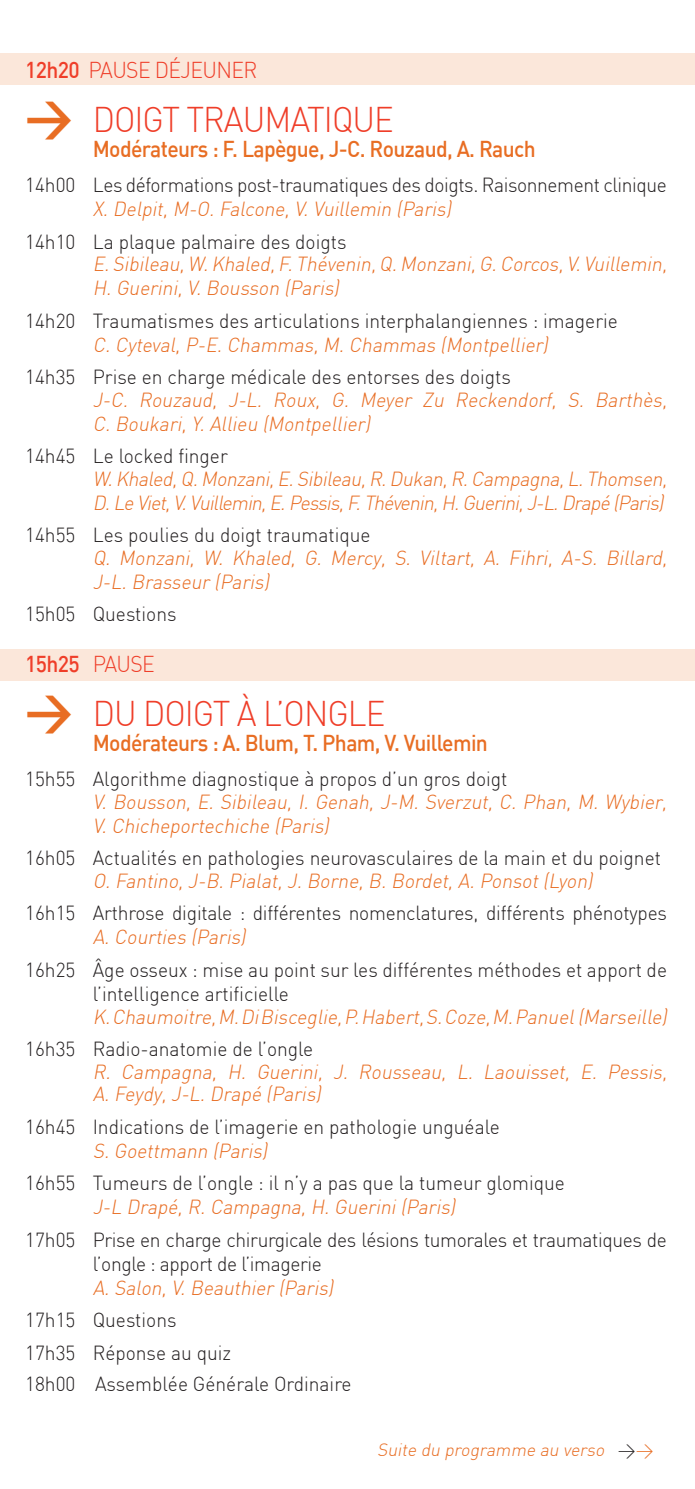
<style>
.page{position:relative;width:695px;height:1489px;background:#fff}
.page>*{position:absolute;margin:0;border:0;box-sizing:border-box;transform-origin:0 0}
.t1{font:300 35px "DIN";letter-spacing:-.03em;color:#ef3e29;scale:.94 1}
.t2{font:500 22.5px "DIN";letter-spacing:-.03em;color:#e86d23;scale:.94 1}
.t3{font:300 22.5px "DIN";letter-spacing:-.03em;color:#ef3e29;scale:.94 1}
.t4{font:500 22.5px "DIN";letter-spacing:-.03em;color:#ef3e29;scale:.94 1}
.t5{font:italic 300 20px/24px "DIN";color:#e86d23;scale:.96 1}
.t6{font:300 20px/32px "DIN";color:#231f20;scale:.96 1}
.t7{font:300 20px/24px "DIN";letter-spacing:-.02em;color:#231f20;scale:.96 1}
.t8{font:italic 300 17.5px "DIN";color:#e86d23}
.s1{font-weight:500}
.s2{font-weight:700;font-size:50px;color:#e86d23}
.s3{font-weight:300}
.s4{font-style:normal;color:#231f20}
.s5{font-style:normal}
</style>
<div class="page">
<div style="left:0;top:649px;width:694px;height:31px;background:#fbe7da"></div>
<div style="left:0;top:54px;width:694px;height:31px;background:#fbe7da"></div>
<p class="t3" style="left:25px;top:56px;width:248px"><span class="s1">12h20</span> PAUSE DÉJEUNER</p>
<h1 class="t1" style="left:25px;top:98px;width:393px"><span class="s2">&gt;</span> DOIGT TRAUMATIQUE</h1>
<p class="t2" style="left:93px;top:134px;width:473px">Modérateurs : F. Lapègue, J-C. Rouzaud, A. Rauch</p>
<p class="t7" style="left:25px;top:173px;width:670px">14h00 Les déformations post-traumatiques des doigts. Raisonnement clinique</p>
<p class="t5" style="left:93px;top:197px;width:379px">X.Delpit,M-O.Falcone,V.Vuillemin (Paris)</p>
<p class="t6" style="left:25px;top:225px;width:336px">14h10 La plaque palmaire des doigts</p>
<p class="t5" style="left:93px;top:252px;width:604px">E.Sibileau,W.Khaled,F.Thévenin,Q.Monzani,G.Corcos,V.Vuillemin,<br>H.Guerini,V.Bousson (Paris)</p>
<p class="t6" style="left:25px;top:304px;width:619px">14h20 Traumatismes des articulations interphalangiennes : imagerie</p>
<p class="t5" style="left:93px;top:332px;width:480px">C.Cyteval,P-E.Chammas,M.Chammas (Montpellier)</p>
<p class="t6" style="left:25px;top:361px;width:507px">14h35 Prise en charge médicale des entorses des doigts</p>
<p class="t5" style="left:93px;top:387px;width:604px">J-C. Rouzaud, J-L. Roux, G. Meyer Zu Reckendorf, S. Barthès,<br>C.Boukari,Y.Allieu (Montpellier)</p>
<p class="t6" style="left:25px;top:440px;width:212px">14h45 Le locked finger</p>
<p class="t5" style="left:93px;top:466px;width:604px">W.Khaled,Q.Monzani,E.Sibileau,R.Dukan,R.Campagna,L.Thomsen,<br>D.LeViet,V.Vuillemin,E.Pessis,F.Thévenin,H.Guerini,J-L.Drapé(Paris)</p>
<p class="t6" style="left:25px;top:519px;width:361px">14h55 Les poulies du doigt traumatique</p>
<p class="t5" style="left:93px;top:545px;width:604px">Q. Monzani, W. Khaled, G. Mercy, S. Viltart, A. Fihri, A-S. Billard,<br>J-L.Brasseur(Paris)</p>
<p class="t6" style="left:25px;top:598px;width:159px">15h05 Questions</p>
<p class="t4" style="left:25px;top:649px;width:139px">15h25 <span class="s3">PAUSE</span></p>
<h1 class="t1" style="left:25px;top:692px;width:384px"><span class="s2">&gt;</span> DU DOIGT À L’ONGLE</h1>
<p class="t2" style="left:93px;top:728px;width:422px">Modérateurs : A. Blum, T. Pham, V. Vuillemin</p>
<p class="t6" style="left:25px;top:763px;width:504px">15h55 Algorithme diagnostique à propos d’un gros doigt</p>
<p class="t5" style="left:93px;top:789px;width:604px">V. Bousson, E. Sibileau, I. Genah, J-M. Sverzut, C. Phan, M. Wybier,<br>V.Chicheportechiche (Paris)</p>
<p class="t6" style="left:25px;top:842px;width:663px">16h05 Actualités en pathologies neurovasculaires de la main et du poignet</p>
<p class="t5" style="left:93px;top:868px;width:526px">O.Fantino,J-B.Pialat,J.Borne,B.Bordet,A.Ponsot(Lyon)</p>
<p class="t6" style="left:25px;top:897px;width:670px">16h15 Arthrose digitale : différentes nomenclatures, différents phénotypes</p>
<p class="t5" style="left:93px;top:925px;width:165px">A.Courties (Paris)</p>
<p class="t6" style="left:93px;top:957px;width:599px;line-height:24px;text-indent:-68px">16h25 Âge osseux : mise au point sur les différentes méthodes et apport de l’intelligence artificielle</p>
<p class="t5" style="left:93px;top:1004px;width:604px">K.Chaumoitre,M.DiBisceglie,P.Habert,S.Coze,M.Panuel(Marseille)</p>
<p class="t6" style="left:25px;top:1032px;width:301px">16h35 Radio-anatomie de l’ongle</p>
<p class="t5" style="left:93px;top:1059px;width:604px;line-height:22.5px">R. Campagna, H. Guerini, J. Rousseau, L. Laouisset, E. Pessis,<br>A.Feydy,J-L.Drapé (Paris)</p>
<p class="t6" style="left:25px;top:1110px;width:496px">16h45 Indications de l’imagerie en pathologie unguéale</p>
<p class="t5" style="left:93px;top:1138px;width:188px">S.Goettmann (Paris)</p>
<p class="t6" style="left:25px;top:1166px;width:563px">16h55 Tumeurs de l’ongle : il n’y a pas que la tumeur glomique</p>
<p class="t5" style="left:93px;top:1194px;width:383px">J-L Drapé,R. Campagna,H.Guerini(Paris)</p>
<p class="t7" style="left:93px;top:1227px;width:599px;text-indent:-68px">17h05 Prise en charge chirurgicale des lésions tumorales et traumatiques de l’ongle : apport de l’imagerie</p>
<p class="t5" style="left:93px;top:1275px;width:256px">A.Salon,V.Beauthier(Paris)</p>
<p class="t6" style="left:25px;top:1303px;width:341px">17h15 Questions<br>17h35 Réponse au quiz<br>18h00 Assemblée Générale Ordinaire</p>
<p class="t8" style="left:377px;top:1438px;width:278px">Suite du programme au verso <span class="s4">&gt;</span> <span class="s5">&gt;</span></p>
</div>
